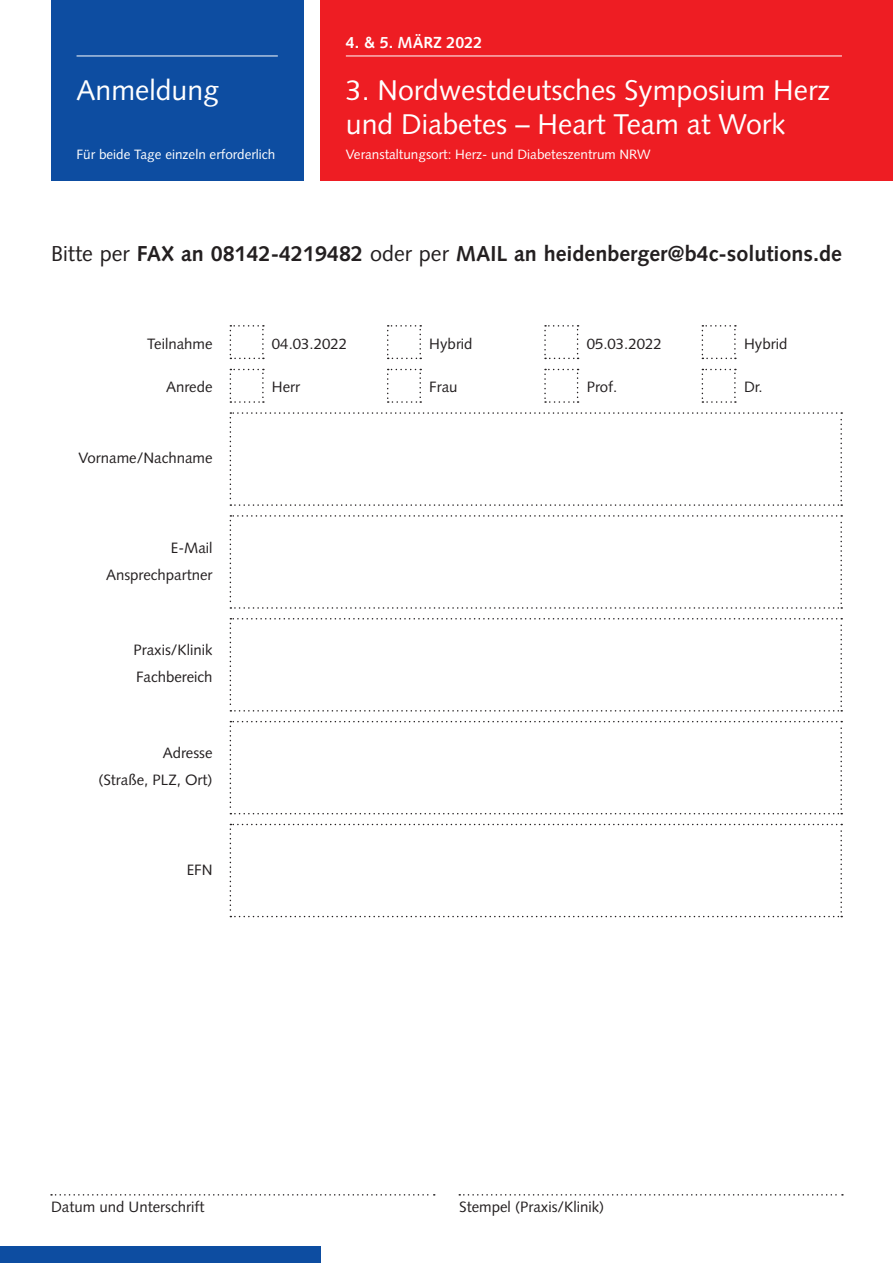
<style>
.page{position:relative;width:893px;height:1263px;background:#fff}
.page>*{position:absolute;margin:0;border:0;box-sizing:border-box;transform-origin:0 0}
.t1{font:28.5px/34.2px "Syntax LT Std";color:#fff}
.t2{font:700 21.6px "Syntax LT Std";color:#231f20}
.t3{font:700 16.05px "Syntax LT Std";color:#fff}
.t4{font:15px/27px "Syntax LT Std";color:#231f20;text-align:right}
.t5{font:13.5px "Syntax LT Std";color:#fff}
.s1{font-weight:400}
</style>
<div class="page">
<div style="left:320px;top:0;width:573px;height:17px;background:#ee1d23"></div>
<div style="left:0;top:1246px;width:320px;height:17px;background:#0d4da1"></div>
<svg style="left:51px;top:1194px;width:384px;height:1px"></svg>
<svg style="left:459px;top:1194px;width:384px;height:1px"></svg>
<svg style="left:230px;top:824px;width:612px;height:93px"></svg>
<svg style="left:230px;top:721px;width:612px;height:93px"></svg>
<svg style="left:230px;top:618px;width:612px;height:93px"></svg>
<svg style="left:230px;top:515px;width:612px;height:94px"></svg>
<svg style="left:230px;top:412px;width:612px;height:94px"></svg>
<svg style="left:230px;top:369px;width:34px;height:34px"></svg>
<svg style="left:387px;top:369px;width:34px;height:34px"></svg>
<svg style="left:544px;top:369px;width:35px;height:34px"></svg>
<svg style="left:702px;top:369px;width:34px;height:34px"></svg>
<svg style="left:230px;top:325px;width:34px;height:34px"></svg>
<svg style="left:387px;top:325px;width:34px;height:34px"></svg>
<svg style="left:544px;top:325px;width:35px;height:34px"></svg>
<svg style="left:702px;top:325px;width:34px;height:34px"></svg>
<div style="left:320px;top:7px;width:573px;height:174px;background:#ee1d23"></div>
<hr style="left:346px;top:56px;width:496px;height:1px;background:#fff">
<div style="left:51px;top:0;width:252px;height:181px;background:#0d4da1"></div>
<hr style="left:77px;top:56px;width:201px;height:1px;background:#fff">
<h1 class="t1" style="left:77px;top:73px;width:144px">Anmeldung</h1>
<p class="t5" style="left:77px;top:147px;width:200px">Für beide Tage einzeln erforderlich</p>
<p class="t3" style="left:346px;top:34px;width:138px">4. &amp; 5. März 2022</p>
<h1 class="t1" style="left:346px;top:73px;width:486px">3. Nordwestdeutsches Symposium Herz und Diabetes – Heart Team at Work</h1>
<p class="t5" style="left:346px;top:147px;width:306px">Veranstaltungsort: Herz- und Diabeteszentrum NRW</p>
<h2 class="t2" style="left:51px;top:241px;width:792px"><span class="s1">Bitte per</span> FAX an 08142-4219482 <span class="s1">oder per</span> MAIL an heidenberger@b4c-solutions.de</h2>
<p class="t4" style="left:147px;top:330px;width:67px">Teilnahme</p>
<p class="t4" style="left:272px;top:330px;width:77px">04.03.2022</p>
<p class="t4" style="left:429px;top:330px;width:45px">Hybrid</p>
<p class="t4" style="left:587px;top:330px;width:77px">05.03.2022</p>
<p class="t4" style="left:744px;top:330px;width:45px">Hybrid</p>
<p class="t4" style="left:166px;top:374px;width:48px">Anrede</p>
<p class="t4" style="left:272px;top:374px;width:30px">Herr</p>
<p class="t4" style="left:429px;top:374px;width:30px">Frau</p>
<p class="t4" style="left:587px;top:374px;width:32px">Prof.</p>
<p class="t4" style="left:744px;top:374px;width:20px">Dr.</p>
<p class="t4" style="left:79px;top:445px;width:136px">Vorname/Nachname</p>
<p class="t4" style="left:106px;top:534px;width:108px">E-Mail<br>Ansprechpartner</p>
<p class="t4" style="left:133px;top:637px;width:81px;text-align:left">Praxis/Klinik<br>Fachbereich</p>
<p class="t4" style="left:98px;top:740px;width:116px">Adresse<br>(Straße, PLZ, Ort)</p>
<p class="t4" style="left:187px;top:856px;width:27px">EFN</p>
<p class="t4" style="left:51px;top:1193px;width:155px">Datum und Unterschrift</p>
<p class="t4" style="left:459px;top:1193px;width:146px">Stempel (Praxis/Klinik)</p>
</div>
